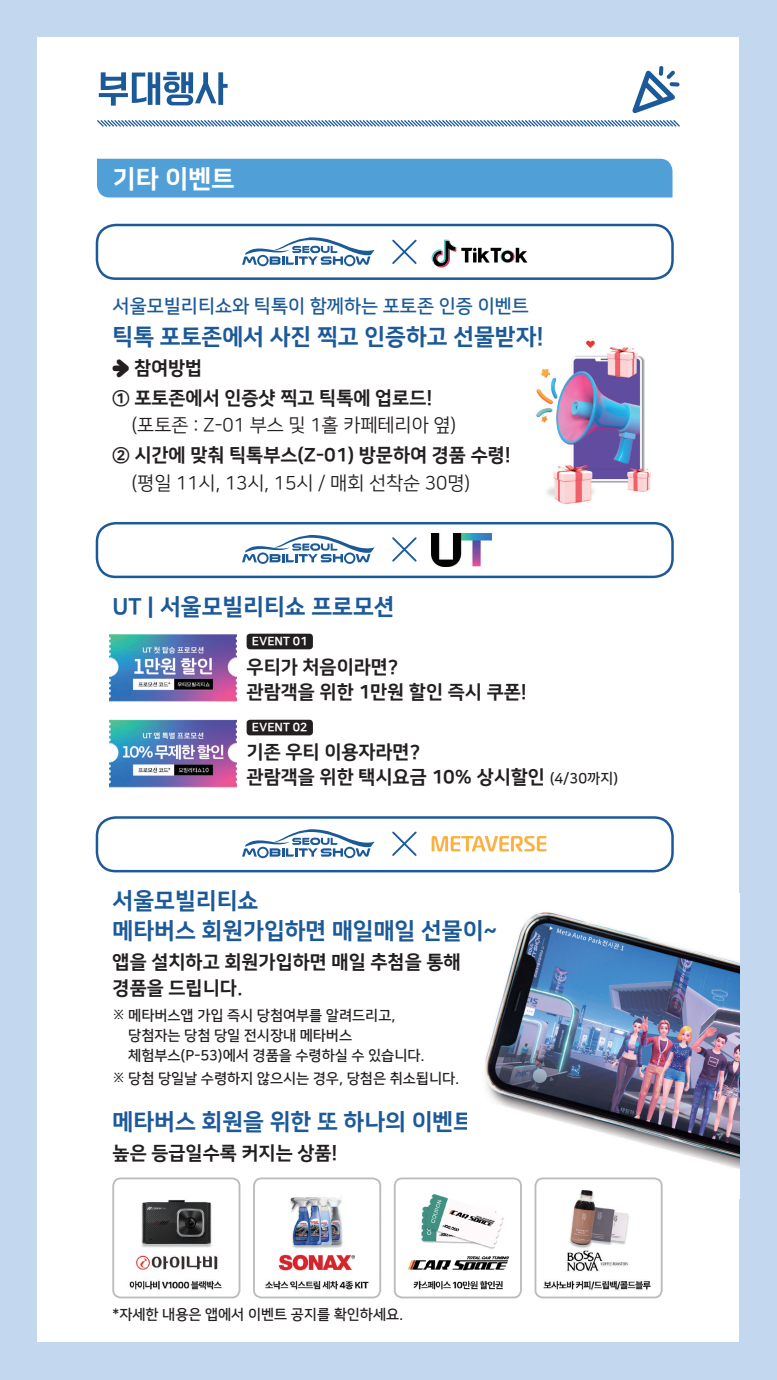
<style>
.page{position:relative;width:777px;height:1380px;background:#fff}
.page>*{position:absolute;margin:0;border:0;box-sizing:border-box;transform-origin:0 0}
.t1{font:25.38px "Nanum Square EB";color:#fff}
.t2{font:22.88px/30.6px "Nanum Square EB";color:#1c5999}
.t3{font:18.75px/25.6px "Nanum Square EB";color:#231f20}
.t4{font:18.75px "Nanum Square R";color:#231f20}
.t5{font:18.75px "Nanum Square B";color:#1c5999}
.t6{font:14.38px/20px "Nanum Square B";color:#231f20}
.t7{font:11.81px "Nanum Square EB";color:#fff}
.s1{font-family:"Nanum Square B";font-size:14.38px}
.s2{font-family:"KBFG Text";font-weight:300}
</style>
<div class="page">
<div style="left:0;top:0;width:776px;height:1380px;background:#c3d8ef"></div>
<div style="left:38px;top:38px;width:701px;height:1304px;background:#fff"></div>
<svg style="left:97px;top:120px;width:583px;height:7px"></svg>
<svg style="left:99px;top:72px;width:128px;height:34px"></svg>
<div style="left:97px;top:159px;width:575px;height:39px;background:#519fd7"></div>
<svg style="left:632px;top:66px;width:47px;height:47px"></svg>
<div style="left:96px;top:224px;width:577px;height:56px;border:2px solid #1c5999;border-radius:19px"></div>
<div style="left:96px;top:816px;width:577px;height:56px;border:2px solid #1c5999;border-radius:19px"></div>
<svg style="left:242px;top:237px;width:132px;height:29px"></svg>
<svg style="left:392px;top:239px;width:25px;height:25px"></svg>
<svg style="left:431px;top:240px;width:96px;height:28px"></svg>
<svg style="left:242px;top:829px;width:132px;height:29px"></svg>
<svg style="left:392px;top:831px;width:25px;height:25px"></svg>
<svg style="left:431px;top:836px;width:115px;height:16px"></svg>
<img style="left:467px;top:912px;width:272px;height:287px">
<img style="left:115px;top:1178px;width:124px;height:120px">
<div style="left:112px;top:1178px;width:128px;height:120px;border:2px solid #bcbdc0;border-radius:8px"></div>
<img style="left:254px;top:1178px;width:126px;height:120px">
<div style="left:253px;top:1178px;width:128px;height:120px;border:2px solid #bcbdc0;border-radius:8px"></div>
<img style="left:396px;top:1178px;width:124px;height:120px">
<div style="left:393px;top:1178px;width:128px;height:120px;border:2px solid #bcbdc0;border-radius:8px"></div>
<img style="left:535px;top:1178px;width:126px;height:120px">
<div style="left:534px;top:1178px;width:128px;height:120px;border:2px solid #bcbdc0;border-radius:8px"></div>
<div style="left:96px;top:522px;width:577px;height:56px;border:2px solid #1c5999;border-radius:19px"></div>
<svg style="left:242px;top:535px;width:132px;height:29px"></svg>
<svg style="left:392px;top:537px;width:25px;height:25px"></svg>
<img style="left:431px;top:534px;width:60px;height:32px">
<img style="left:109px;top:634px;width:127px;height:68px">
<img style="left:109px;top:720px;width:127px;height:68px">
<div style="left:246px;top:634px;width:67px;height:15px;background:#231f20;border-radius:3px"></div>
<div style="left:246px;top:720px;width:67px;height:15px;background:#231f20;border-radius:3px"></div>
<img style="left:536px;top:340px;width:115px;height:164px">
<h1 class="t1" style="left:113px;top:165px;width:123px">기타 이벤트</h1>
<p class="t5" style="left:113px;top:296px;width:417px">서울모빌리티쇼와 틱톡이 함께하는 포토존 인증 이벤트</p>
<p class="t2" style="left:113px;top:321px;width:432px">틱톡 포토존에서 사진 찍고 인증하고 선물받자!</p>
<p class="t3" style="left:113px;top:353px;width:321px;line-height:30px;text-indent:21px">참여방법<br>① 포토존에서 인증샷 찍고 틱톡에 업로드!</p>
<p class="t4" style="left:131px;top:416px;width:326px">(포토존 : Z-01 부스 및 1홀 카페테리아 옆)</p>
<p class="t3" style="left:113px;top:443px;width:399px">② 시간에 맞춰 틱톡부스(Z-01) 방문하여 경품 수령!</p>
<p class="t4" style="left:131px;top:473px;width:340px">(평일 11시, 13시, 15시 / 매회 선착순 30명)</p>
<p class="t2" style="left:113px;top:591px;width:283px">UT | 서울모빌리티쇼 프로모션</p>
<p class="t7" style="left:252px;top:635px;width:57px">EVENT 01</p>
<p class="t3" style="left:246px;top:654px;width:281px">우티가 처음이라면?<br>관람객을 위한 1만원 할인 즉시 쿠폰!</p>
<p class="t7" style="left:252px;top:721px;width:57px">EVENT 02</p>
<p class="t3" style="left:246px;top:739px;width:373px">기존 우티 이용자라면?<br>관람객을 위한 택시요금 10% 상시할인 <span class="s1">(4/30까지)</span></p>
<p class="t2" style="left:113px;top:886px;width:386px">서울모빌리티쇼<br>메타버스 회원가입하면 매일매일 선물이~</p>
<p class="t3" style="left:113px;top:950px;width:349px">앱을 설치하고 회원가입하면 매일 추첨을 통해 경품을 드립니다.</p>
<p class="t6" style="left:128px;top:1006px;width:298px;text-indent:-16px"><span class="s2">※</span> 메타버스앱 가입 즉시 당첨여부를 알려드리고, 당첨자는 당첨 당일 전시장내 메타버스 체험부스(P-53)에서 경품을 수령하실 수 있습니다.</p>
<p class="t6" style="left:113px;top:1069px;width:348px"><span class="s2">※</span> 당첨 당일날 수령하지 않으시는 경우, 당첨은 취소됩니다.</p>
<p class="t2" style="left:113px;top:1107px;width:363px">메타버스 회원을 위한 또 하나의 이벤트</p>
<p class="t3" style="left:113px;top:1141px;width:226px">높은 등급일수록 커지는 상품!</p>
<p class="t6" style="left:113px;top:1304px;width:292px">*자세한 내용은 앱에서 이벤트 공지를 확인하세요.</p>
</div>
